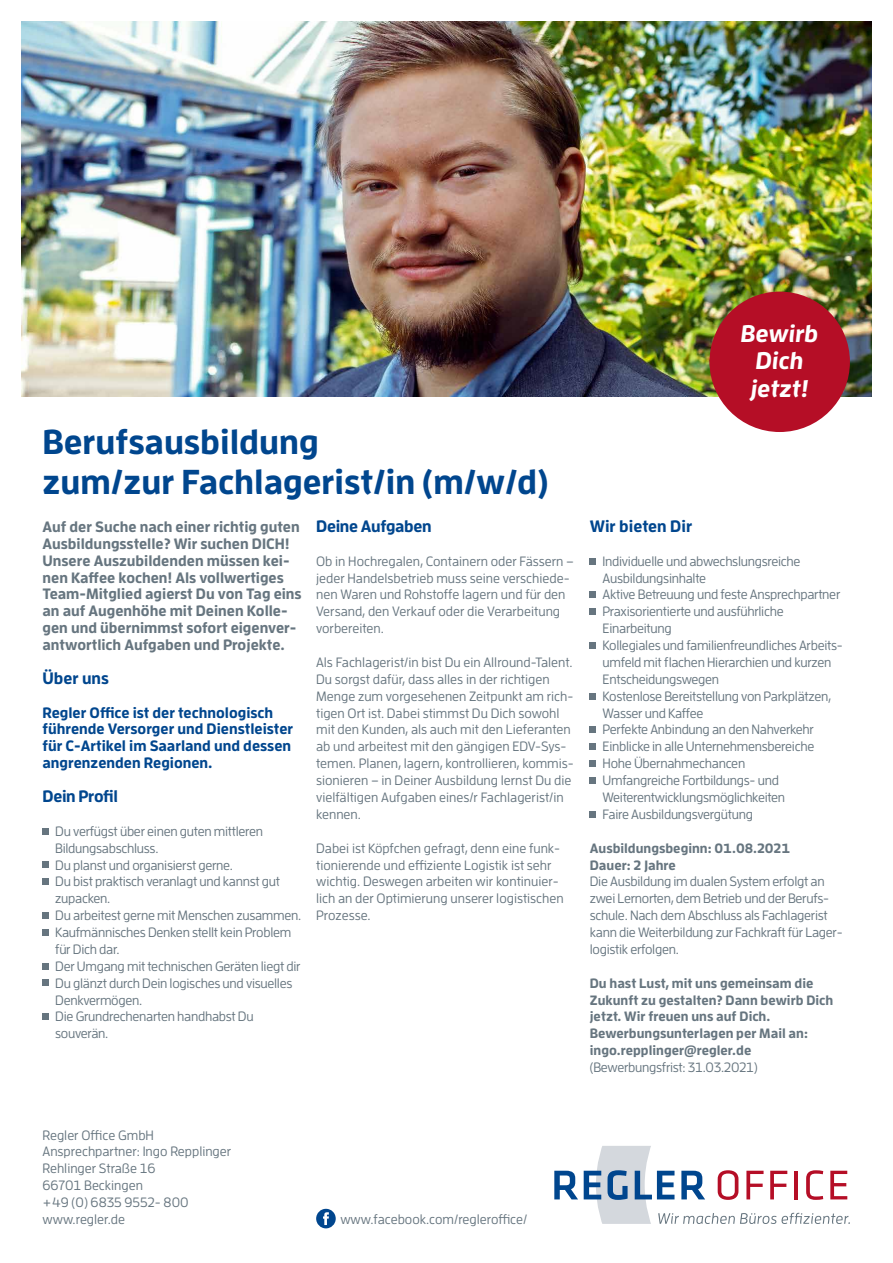
<style>
.page{position:relative;width:893px;height:1263px;background:#fff}
.page>*{position:absolute;margin:0;border:0;box-sizing:border-box;transform-origin:0 0}
.t1{font:700 34.5px/39.8px "Enzo OT";color:#00468e}
.t2{font:italic 700 24px/27.6px "Enzo OT";color:#fff;text-align:center}
.t3{font:700 16.5px "Enzo OT";letter-spacing:-.02em;color:#00468e}
.t4{font:700 16.5px "Enzo OT";color:#00468e}
.t5{font:700 15px/16.8px "Enzo OT";color:#66757f}
.t6{font:700 15px/16.8px "Enzo OT";color:#00468e}
.t7{font:500 13.5px/16.8px "Enzo OT";letter-spacing:-.02em;color:#66757f}
.t8{font:500 13.5px/16.8px "Enzo OT";color:#66757f}
.t9{font:700 13.5px/16.8px "Enzo OT";color:#66757f}
</style>
<div class="page">
<img style="left:21px;top:21px;width:851px;height:376px">
<svg style="left:43px;top:828px;width:6px;height:6px"></svg>
<svg style="left:43px;top:862px;width:6px;height:6px"></svg>
<div style="left:43px;top:878px;width:6px;height:7px;background:#66757f"></div>
<div style="left:43px;top:912px;width:6px;height:7px;background:#66757f"></div>
<svg style="left:43px;top:929px;width:6px;height:6px"></svg>
<svg style="left:43px;top:963px;width:6px;height:6px"></svg>
<svg style="left:43px;top:980px;width:6px;height:6px"></svg>
<div style="left:43px;top:1013px;width:6px;height:7px;background:#66757f"></div>
<svg style="left:590px;top:558px;width:6px;height:6px"></svg>
<svg style="left:590px;top:592px;width:6px;height:6px"></svg>
<div style="left:590px;top:608px;width:6px;height:7px;background:#66757f"></div>
<div style="left:590px;top:642px;width:6px;height:7px;background:#66757f"></div>
<svg style="left:590px;top:693px;width:6px;height:6px"></svg>
<svg style="left:590px;top:727px;width:6px;height:6px"></svg>
<div style="left:590px;top:743px;width:6px;height:7px;background:#66757f"></div>
<div style="left:590px;top:760px;width:6px;height:7px;background:#66757f"></div>
<div style="left:590px;top:777px;width:6px;height:7px;background:#66757f"></div>
<svg style="left:590px;top:811px;width:6px;height:6px"></svg>
<svg style="left:554px;top:1171px;width:24px;height:28px"></svg>
<svg style="left:584px;top:1146px;width:266px;height:78px"></svg>
<svg style="left:316px;top:1209px;width:20px;height:19px"></svg>
<div style="left:709px;top:292px;width:141px;height:140px;background:#b50e26;border-radius:50%"></div>
<h1 class="t1" style="left:43px;top:421px;width:507px">Berufsausbildung<br>zum/zur Fachlagerist/in (m/w/d)</h1>
<p class="t5" style="left:43px;top:518px;width:261px">Auf der Suche nach einer richtig guten Ausbildungsstelle? Wir suchen DICH!<br>Unsere Auszubildenden müssen kei&shy;nen Kaffee kochen! Als vollwertiges Team-Mitglied agierst Du von Tag eins an auf Augenhöhe mit Deinen Kolle&shy;gen und übernimmst sofort eigenver&shy;antwortlich Aufgaben und Projekte.</p>
<p class="t3" style="left:43px;top:668px;width:68px">Über uns</p>
<p class="t6" style="left:43px;top:703px;width:252px">Regler Office ist der technologisch führende Versorger und Dienstleister für C-Artikel im Saarland und dessen angrenzenden Regionen.</p>
<p class="t3" style="left:43px;top:786px;width:77px">Dein Profil</p>
<p class="t7" style="left:55px;top:822px;width:247px">Du verfügst über einen guten mittleren<br>Bildungsabschluss.<br>Du planst und organisierst gerne.<br>Du bist praktisch veranlagt und kannst gut zupacken.<br>Du arbeitest gerne mit Menschen zusammen.<br>Kaufmännisches Denken stellt kein Problem für Dich dar.<br>Der Umgang mit technischen Geräten liegt dir<br>Du glänzt durch Dein logisches und visuelles<br>Denkvermögen.<br>Die Grundrechenarten handhabst Du souverän.</p>
<p class="t3" style="left:316px;top:516px;width:117px">Deine Aufgaben</p>
<p class="t8" style="left:316px;top:552px;width:259px">Ob in Hochregalen, Containern oder Fässern – jeder Handelsbetrieb muss seine verschiede&shy;nen Waren und Rohstoffe lagern und für den Versand, den Verkauf oder die Verarbeitung vorbereiten.</p>
<p class="t8" style="left:316px;top:654px;width:259px">Als Fachlagerist/in bist Du ein Allround-Talent.<br>Du sorgst dafür, dass alles in der richtigen Menge zum vorgesehenen Zeitpunkt am rich&shy;tigen Ort ist. Dabei stimmst Du Dich sowohl mit den Kunden, als auch mit den Lieferanten ab und arbeitest mit den gängigen EDV-Sys&shy;temen. Planen, lagern, kontrollieren, kommis&shy;sionieren – in Deiner Ausbildung lernst Du die vielfältigen Aufgaben eines/r Fachlagerist/in kennen.</p>
<p class="t8" style="left:316px;top:839px;width:249px">Dabei ist Köpfchen gefragt, denn eine funk&shy;tionierende und effiziente Logistik ist sehr wichtig. Deswegen arbeiten wir kontinuier&shy;lich an der Optimierung unserer logistischen Prozesse.</p>
<h2 class="t2" style="left:741px;top:319px;width:79px">Bewirb<br>Dich jetzt!</h2>
<p class="t4" style="left:590px;top:516px;width:104px">Wir bieten Dir</p>
<p class="t7" style="left:602px;top:552px;width:242px">Individuelle und abwechslungsreiche Ausbildungsinhalte<br>Aktive Betreuung und feste Ansprechpartner Praxisorientierte und ausführliche Einarbeitung<br>Kollegiales und familienfreundliches Arbeits&shy;umfeld mit flachen Hierarchien und kurzen Entscheidungswegen<br>Kostenlose Bereitstellung von Parkplätzen, Wasser und Kaffee<br>Perfekte Anbindung an den Nahverkehr Einblicke in alle Unternehmensbereiche Hohe Übernahmechancen<br>Umfangreiche Fortbildungs- und Weiterentwicklungsmöglichkeiten<br>Faire Ausbildungsvergütung</p>
<p class="t9" style="left:590px;top:839px;width:202px">Ausbildungsbeginn: 01.08.2021<br>Dauer: 2 Jahre</p>
<p class="t7" style="left:590px;top:873px;width:254px">Die Ausbildung im dualen System erfolgt an zwei Lernorten, dem Betrieb und der Berufs&shy;schule. Nach dem Abschluss als Fachlagerist kann die Weiterbildung zur Fachkraft für Lager&shy;logistik erfolgen.</p>
<p class="t9" style="left:590px;top:974px;width:245px">Du hast Lust, mit uns gemeinsam die Zukunft zu gestalten? Dann bewirb Dich jetzt. Wir freuen uns auf Dich.<br>Bewerbungsunterlagen per Mail an: ingo.repplinger@regler.de</p>
<p class="t7" style="left:590px;top:1059px;width:169px">(Bewerbungsfrist: 31.03.2021)</p>
<p class="t8" style="left:43px;top:1126px;width:190px">Regler Office GmbH<br>Ansprechpartner: Ingo Repplinger<br>Rehlinger Straße 16<br>66701 Beckingen<br>+49 (0) 6835 9552- 800 www.regler.de</p>
<p class="t8" style="left:340px;top:1210px;width:189px">www.facebook.com/regleroffice/</p>
</div>
